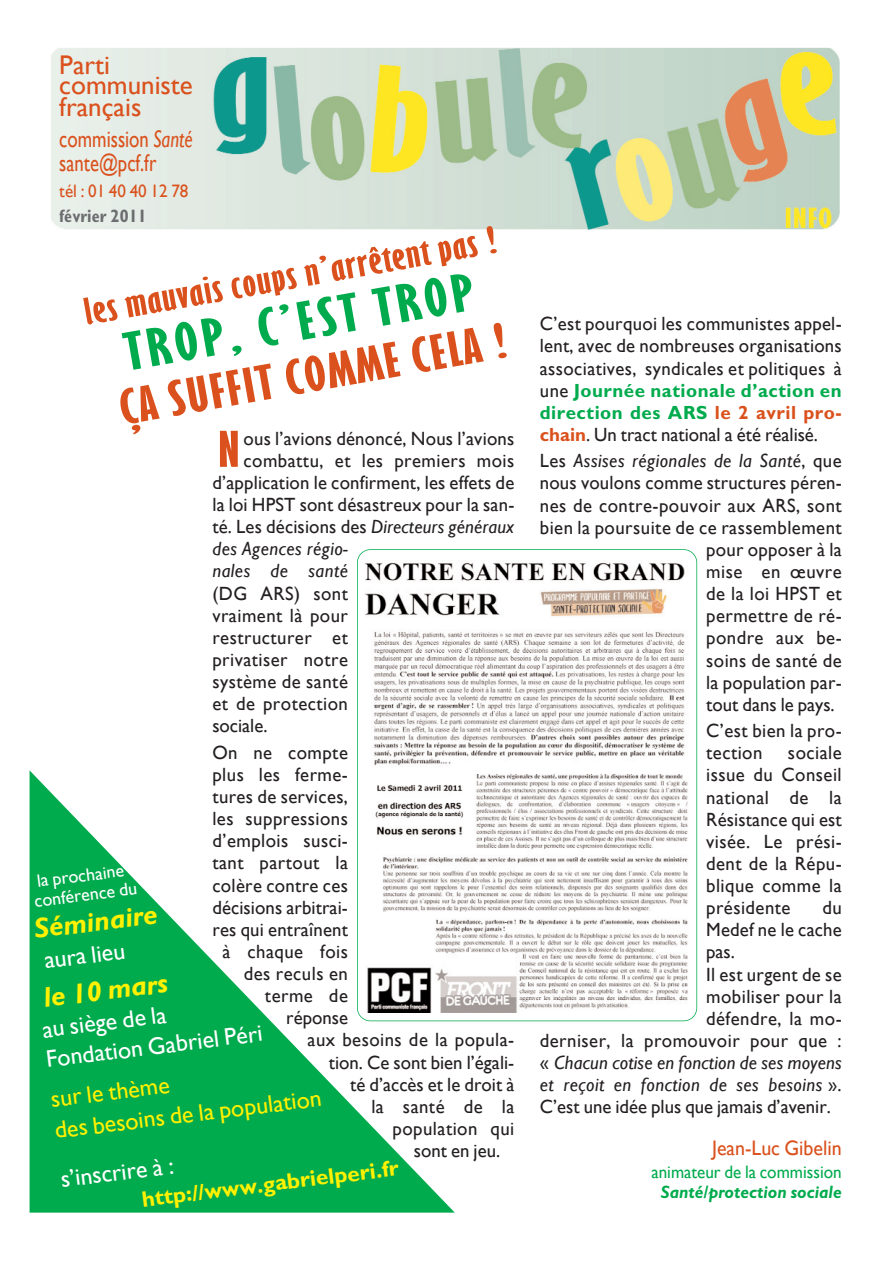
<style>
.page{position:relative;width:893px;height:1263px;background:#fff}
.page>*{position:absolute;margin:0;border:0;box-sizing:border-box;transform-origin:0 0}
.t1{font:700 extra-condensed 57px "Giltus D";color:#00ab4d;scale:1.5 1}
.t2{font:700 extra-condensed 54px "Giltus D";color:#da511d;scale:1.5 1}
.t3{font:700 extra-condensed 52.5px "Giltus D";color:#da511d;scale:1.5 1}
.t4{font:700 extra-condensed 40.5px "Giltus D";color:#da511d;scale:1.5 1}
.t5{font:italic 700 28.5px "Gill Sans";color:#fff101}
.t6{font:27px/19.5px "Gill Sans";color:#da511d}
.t7{font:24px/30px "Gill Sans";color:#fff}
.t8{font:24px/31.5px "Gill Sans";color:#fff101}
.t9{font:24px/24px "Gill Sans";color:#da511d;scale:.78 1}
.t10{font:700 22.5px "Gill Sans";color:#fff101}
.t11{font:21px "Gill Sans";color:#da511d;scale:.95 1}
.t12{font:19.2px/22.2px "Gill Sans";letter-spacing:.025em;color:#231f20;text-align:justify}
.t13{font:italic 19.2px "Gill Sans";letter-spacing:.025em;color:#231f20}
.t14{font:19.2px "Gill Sans";color:#231f20}
.t15{font:19.2px "Gill Sans";letter-spacing:.005em;color:#231f20}
.t16{font:18px "Gill Sans";color:#00ab4d;scale:.95 1}
.t17{font:italic 700 18px "Gill Sans";color:#00ab4d;scale:.95 1}
.t18{font:18px/19.5px "Gill Sans";color:#fff}
.t19{font:18px "Gill Sans";color:#da511d;scale:.95 1}
.t20{font:700 condensed 18px "Gill Sans";color:#6c6d70;scale:.95 1}
.s1{font-style:italic}
.s2{font-weight:700;color:#00ab4d}
.s3{font-weight:700;color:#da511d}
.s4{font-style:normal}
</style>
<div class="page">
<img style="left:51px;top:47px;width:789px;height:183px">
<svg style="left:30px;top:771px;width:425px;height:441px;fill:#00ab4d"></svg>
<img style="left:360px;top:554px;width:337px;height:458px">
<div style="left:357px;top:549px;width:340px;height:472px;border:2px solid #00ab4d;border-radius:14px"></div>
<h3 class="t6" style="left:59px;top:55px;width:135px">Parti communiste</h3>
<h3 class="t6" style="left:59px;top:97px;width:84px">français</h3>
<p class="t9" style="left:59px;top:127px;width:172px">commission <span class="s1">Santé </span>sante@pcf.fr</p>
<p class="t19" style="left:59px;top:180px;width:137px">tél : 01 40 40 12 78</p>
<p class="t20" style="left:59px;top:210px;width:93px">février 2011</p>
<h3 class="t4" style="left:81px;top:296px;width:281px;rotate:-10deg">les mauvais coups n’arrêtent pas !</h3>
<h1 class="t1" style="left:120px;top:330px;width:238px;rotate:-10deg">TROP, C’EST TROP</h1>
<h3 class="t3" style="left:115px;top:388px;width:265px;rotate:-10deg">ÇA SUFFIT COMME CELA !</h3>
<h2 class="t2" style="left:217px;top:428px;width:17px">N</h2>
<p class="t12" style="left:244px;top:427px;width:272px">ous l’avions dénoncé, Nous l’avions</p>
<p class="t12" style="left:244px;top:449px;width:272px">combattu, et les premiers mois</p>
<p class="t12" style="left:212px;top:471px;width:303px">d’application le confirment, les effets de</p>
<p class="t12" style="left:212px;top:493px;width:303px">la loi HPST sont désastreux pour la san-</p>
<p class="t12" style="left:212px;top:515px;width:303px">té. Les décisions des <span class="s1">Directeurs généraux</span></p>
<p class="t13" style="left:212px;top:538px;width:137px">des Agences régio-</p>
<p class="t13" style="left:212px;top:560px;width:137px">nales de santé</p>
<p class="t12" style="left:212px;top:582px;width:137px">(DG ARS) sont vraiment là pour restructurer et privatiser notre système de santé et de protection sociale.</p>
<p class="t12" style="left:212px;top:741px;width:137px">On ne compte</p>
<p class="t12" style="left:212px;top:763px;width:137px">plus les ferme-</p>
<p class="t12" style="left:212px;top:785px;width:137px">tures de services,</p>
<p class="t12" style="left:212px;top:807px;width:137px">les suppressions</p>
<p class="t12" style="left:212px;top:829px;width:137px">d’emplois susci-</p>
<p class="t12" style="left:212px;top:852px;width:137px">tant partout la</p>
<p class="t12" style="left:212px;top:874px;width:137px">colère contre ces</p>
<p class="t15" style="left:212px;top:896px;width:137px">décisions arbitrai-</p>
<p class="t12" style="left:212px;top:918px;width:137px">res qui entraînent</p>
<p class="t12" style="left:222px;top:940px;width:127px">à chaque fois</p>
<p class="t12" style="left:244px;top:962px;width:106px">des reculs en</p>
<p class="t12" style="left:265px;top:984px;width:85px">terme de</p>
<p class="t14" style="left:286px;top:1007px;width:63px">réponse</p>
<p class="t12" style="left:307px;top:1029px;width:208px">aux besoins de la popula-</p>
<p class="t14" style="left:329px;top:1051px;width:187px">tion. Ce sont bien l’égali-</p>
<p class="t14" style="left:350px;top:1073px;width:166px">té d’accès et le droit à</p>
<p class="t12" style="left:371px;top:1095px;width:144px">la santé de la</p>
<p class="t12" style="left:393px;top:1117px;width:123px">population qui</p>
<p class="t14" style="left:414px;top:1139px;width:88px">sont en jeu.</p>
<p class="t18" style="left:31px;top:872px;width:105px;rotate:-7deg">la prochaine conférence du</p>
<h3 class="t5" style="left:33px;top:919px;width:126px;rotate:-7deg">Séminaire</h3>
<p class="t7" style="left:43px;top:945px;width:83px;rotate:-7deg">aura lieu</p>
<h3 class="t5" style="left:43px;top:988px;width:126px;rotate:-7deg">le 10 mars</h3>
<p class="t7" style="left:41px;top:1014px;width:219px;rotate:-7deg">au siège de la<br>Fondation Gabriel Péri</p>
<p class="t8" style="left:49px;top:1083px;width:270px;rotate:-7deg">sur le thème<br>des besoins de la population</p>
<p class="t7" style="left:59px;top:1164px;width:115px;rotate:-7deg">s’inscrire à :</p>
<p class="t10" style="left:141px;top:1191px;width:260px;rotate:-7deg">http://www.gabrielperi.fr</p>
<p class="t12" style="left:540px;top:313px;width:303px">C’est pourquoi les communistes appel&shy;lent, avec de nombreuses organisations associatives, syndicales et politiques à une <span class="s2">Journée nationale d’action en direction des ARS</span> <span class="s3">le 2 avril pro&shy;chain</span>. Un tract national a été réalisé.</p>
<p class="t13" style="left:540px;top:450px;width:303px"><span class="s4">Les</span> Assises régionales de la Santé<span class="s4">, que</span></p>
<p class="t12" style="left:540px;top:472px;width:303px">nous voulons comme structures péren-</p>
<p class="t12" style="left:540px;top:494px;width:303px">nes de contre-pouvoir aux ARS, sont</p>
<p class="t12" style="left:540px;top:516px;width:303px">bien la poursuite de ce rassemblement</p>
<p class="t12" style="left:706px;top:538px;width:137px">pour opposer à la</p>
<p class="t12" style="left:706px;top:560px;width:137px">mise en œuvre</p>
<p class="t12" style="left:706px;top:582px;width:137px">de la loi HPST et</p>
<p class="t12" style="left:706px;top:604px;width:137px">permettre de ré-</p>
<p class="t12" style="left:706px;top:627px;width:137px">pondre aux be-</p>
<p class="t12" style="left:706px;top:649px;width:137px">soins de santé de</p>
<p class="t12" style="left:706px;top:671px;width:137px">la population par-</p>
<p class="t14" style="left:706px;top:693px;width:130px">tout dans le pays.</p>
<p class="t12" style="left:706px;top:719px;width:137px">C’est bien la pro&shy;tection</p>
<p class="t12" style="left:706px;top:741px;width:137px;text-indent:82px">sociale issue du Conseil national de la Résistance qui est visée. Le prési&shy;dent de la Répu&shy;blique comme la présidente</p>
<p class="t12" style="left:822px;top:896px;width:21px">du</p>
<p class="t12" style="left:706px;top:919px;width:137px">Medef ne le cache</p>
<p class="t12" style="left:706px;top:941px;width:30px">pas.</p>
<p class="t12" style="left:706px;top:963px;width:137px">Il est urgent de se</p>
<p class="t12" style="left:706px;top:985px;width:137px">mobiliser pour la</p>
<p class="t12" style="left:706px;top:1007px;width:137px">défendre, la mo-</p>
<p class="t12" style="left:540px;top:1029px;width:303px">derniser, la promouvoir pour que :</p>
<p class="t13" style="left:540px;top:1051px;width:303px"><span class="s4">«</span> Chacun cotise en fonction de ses moyens</p>
<p class="t13" style="left:540px;top:1074px;width:303px">et reçoit en fonction de ses besoins <span class="s4">».</span></p>
<p class="t14" style="left:540px;top:1096px;width:293px">C’est une idée plus que jamais d’avenir.</p>
<p class="t11" style="left:712px;top:1135px;width:138px">Jean-Luc Gibelin</p>
<p class="t16" style="left:651px;top:1162px;width:202px">animateur de la commission</p>
<p class="t17" style="left:661px;top:1185px;width:192px">Santé/protection sociale</p>
</div>
